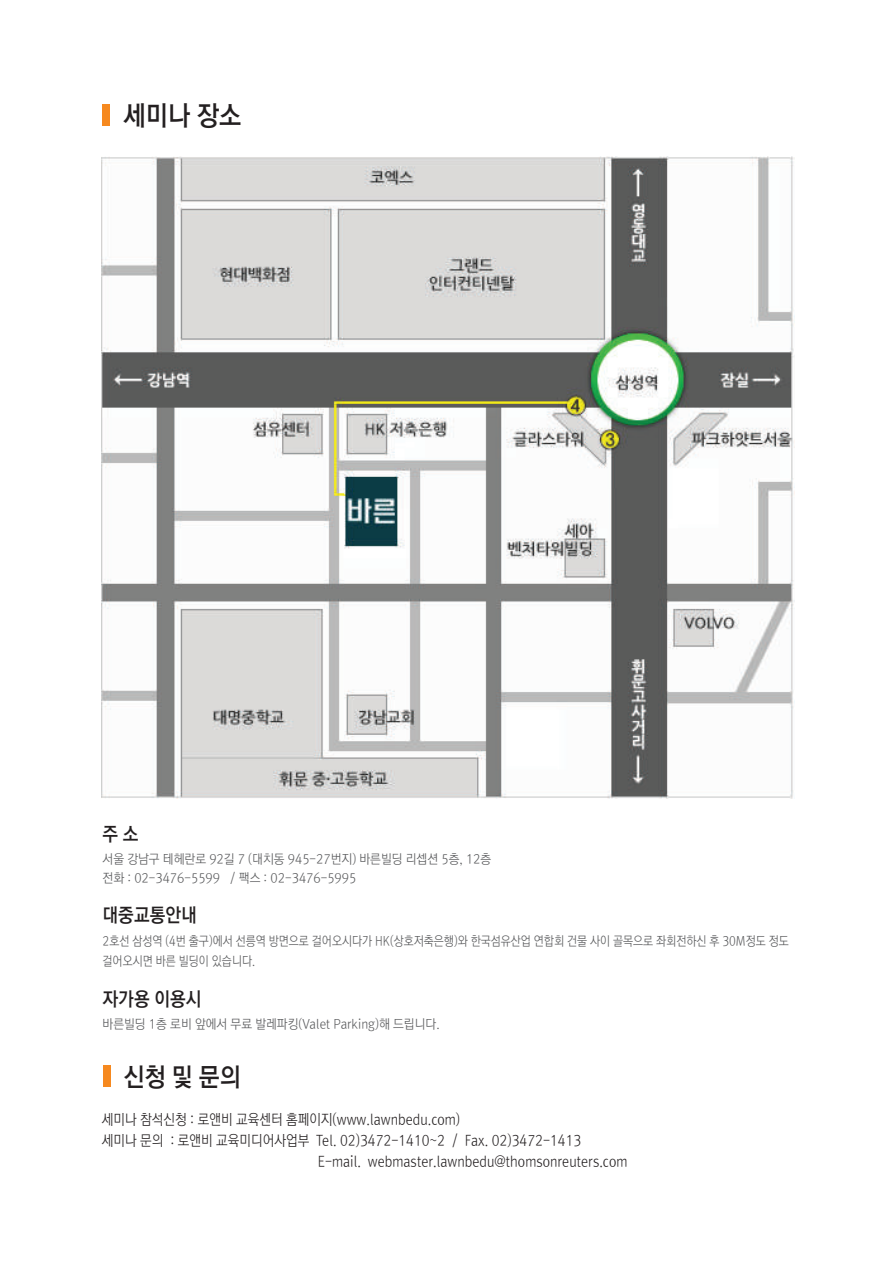
<style>
.page{position:relative;width:893px;height:1263px;background:#fff}
.page>*{position:absolute;margin:0;border:0;box-sizing:border-box;transform-origin:0 0}
.t1{font:27.3px "Rix Go B";color:#231f20;scale:.91 1}
.t2{font:25.65px "Rix Go B";color:#231f20;scale:.91 1}
.t3{font:19.2px "Rix Go B";color:#231f20;scale:.91 1}
.t4{font:14.55px "Rix Go L";color:#231f20;scale:.89 1}
.t5{font:12.9px/19.5px "Rix Go L";color:#57585a;scale:.93 1}
.t6{font:12.9px/19.5px "Rix Go L";color:#57585a;scale:.87 1}
</style>
<div class="page">
<div style="left:103px;top:104px;width:7px;height:21px;background:#f6891f"></div>
<div style="left:103px;top:1065px;width:7px;height:22px;background:#f6891f"></div>
<img style="left:102px;top:157px;width:692px;height:642px">
<h1 class="t1" style="left:124px;top:99px;width:131px">세미나 장소</h1>
<h3 class="t3" style="left:103px;top:822px;width:41px">주 소</h3>
<p class="t5" style="left:103px;top:849px;width:419px">서울 강남구 테헤란로 92길 7 (대치동 945-27번지) 바른빌딩 리셉션 5층, 12층 전화 : 02-3476-5599 / 팩스 : 02-3476-5995</p>
<h3 class="t3" style="left:103px;top:904px;width:105px">대중교통안내</h3>
<p class="t6" style="left:103px;top:931px;width:790px">2호선 삼성역 (4번 출구)에서 선릉역 방면으로 걸어오시다가 HK(상호저축은행)와 한국섬유산업 연합회 건물 사이 골목으로 좌회전하신 후 30M정도 정도 걸어오시면 바른 빌딩이 있습니다.</p>
<h3 class="t3" style="left:103px;top:988px;width:110px">자가용 이용시</h3>
<p class="t5" style="left:103px;top:1014px;width:364px">바른빌딩 1층 로비 앞에서 무료 발레파킹(Valet Parking)해 드립니다.</p>
<h2 class="t2" style="left:124px;top:1062px;width:130px">신청 및 문의</h2>
<p class="t4" style="left:102px;top:1111px;width:404px">세미나 참석신청 : 로앤비 교육센터 홈페이지(www.lawnbedu.com)</p>
<p class="t4" style="left:102px;top:1132px;width:540px">세미나 문의 : 로앤비 교육미디어사업부 Tel. 02)3472-1410~2 / Fax. 02)3472-1413</p>
<p class="t4" style="left:318px;top:1153px;width:349px">E-mail. webmaster.lawnbedu@thomsonreuters.com</p>
</div>
